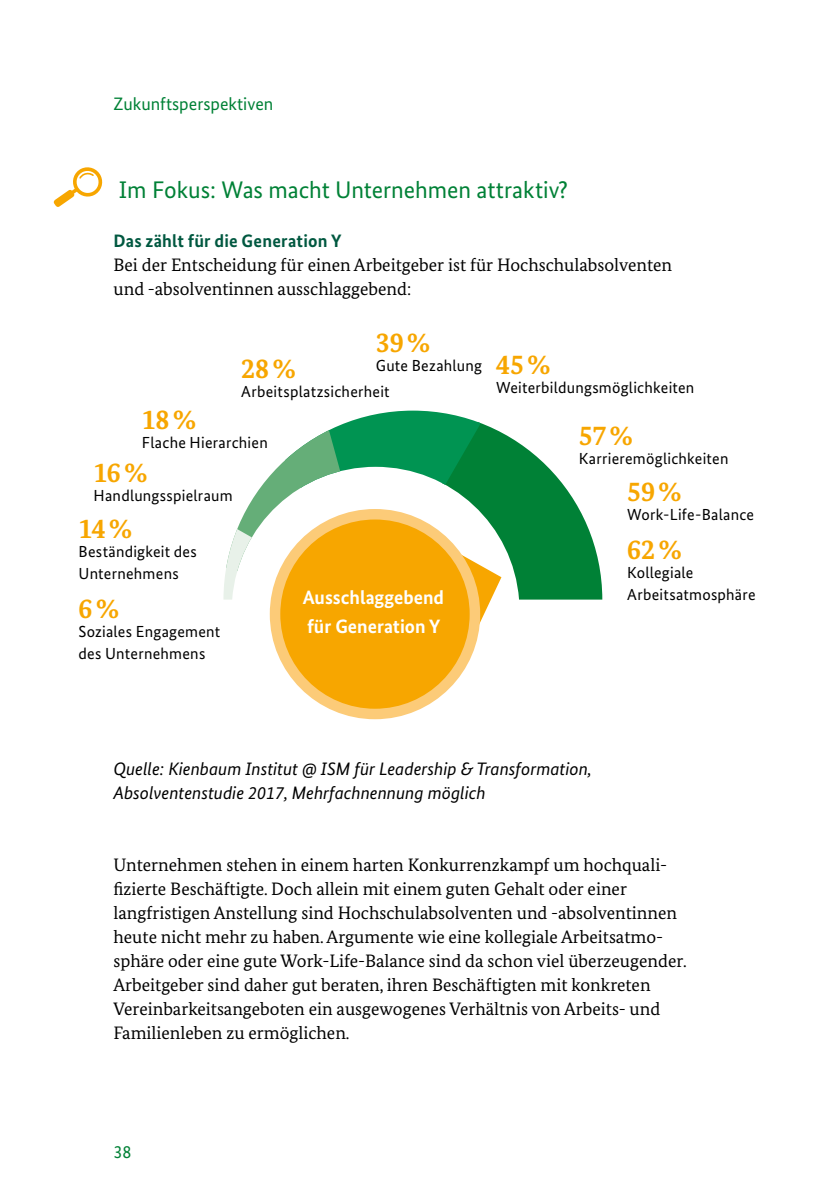
<style>
.page{position:relative;width:840px;height:1191px;background:#fff}
.page>*{position:absolute;margin:0;border:0;box-sizing:border-box;transform-origin:0 0}
.t1{font:700 28px "Bundes Serif";letter-spacing:-.005em;color:#f7a600}
.C-03-H3-HL_3_ohne_A{font:24px "Bundes Sans";letter-spacing:-.005em;color:#008136}
.t2{font:700 19.4px/29px "Bundes Sans";color:#fff}
.D-01_2-P-Fließtext_o{font:18px/24px "Bundes Serif";color:#000}
.Quelle_neu_groß{font:italic 18px/24px "Bundes Sans";color:#000}
.C-04-H4-HL_4_AS_vor{font:700 18px "Bundes Sans";letter-spacing:.01em;color:#005840}
.t3{font:18px "Bundes Sans";color:#008136}
.t4{font:16px/22px "Bundes Sans";letter-spacing:.015em;color:#000}
</style>
<div class="page">
<svg style="left:53px;top:167px;width:50px;height:40px"></svg>
<svg style="left:478px;top:599px;width:13px;height:36px"></svg>
<svg style="left:381px;top:410px;width:221px;height:189px"></svg>
<svg style="left:223px;top:413px;width:158px;height:186px"></svg>
<div style="left:269px;top:509px;width:211px;height:210px;background:#fccb78;border-radius:50%"></div>
<div style="left:280px;top:519px;width:189px;height:189px;background:#f7a600;border-radius:50%"></div>
<p class="t3" style="left:113px;top:93px;width:161px">Zukunftsperspektiven</p>
<h3 class="C-03-H3-HL_3_ohne_A" style="left:119px;top:176px;width:450px">Im Fokus: Was macht Unternehmen attraktiv?</h3>
<h4 class="C-04-H4-HL_4_AS_vor" style="left:113px;top:229px;width:229px">Das zählt für die Generation Y</h4>
<p class="D-01_2-P-Fließtext_o" style="left:113px;top:252px;width:560px">Bei der Entscheidung für einen Arbeitgeber ist für Hochschulabsolventen und -absolventinnen ausschlaggebend:</p>
<p class="t1" style="left:375px;top:325px;width:56px">39%</p>
<p class="t1" style="left:241px;top:351px;width:56px">28%</p>
<p class="t4" style="left:375px;top:354px;width:108px">Gute Bezahlung</p>
<p class="t1" style="left:142px;top:402px;width:56px">18%</p>
<p class="t4" style="left:241px;top:380px;width:150px">Arbeitsplatzsicherheit</p>
<p class="t4" style="left:142px;top:432px;width:127px">Flache Hierarchien</p>
<p class="t1" style="left:94px;top:455px;width:55px">16%</p>
<p class="t4" style="left:94px;top:484px;width:140px">Handlungsspielraum</p>
<p class="t1" style="left:78px;top:511px;width:55px">14%</p>
<p class="t4" style="left:78px;top:540px;width:120px">Beständigkeit des<br>Unternehmens</p>
<p class="t1" style="left:78px;top:591px;width:42px">6%</p>
<p class="t4" style="left:78px;top:620px;width:143px">Soziales Engagement des Unternehmens</p>
<p class="t2" style="left:302px;top:582px;width:143px">Ausschlaggebend für Generation Y</p>
<p class="t1" style="left:495px;top:347px;width:56px">45%</p>
<p class="t4" style="left:495px;top:376px;width:200px">Weiterbildungsmöglichkeiten</p>
<p class="t1" style="left:578px;top:418px;width:55px">57%</p>
<p class="t4" style="left:578px;top:448px;width:151px">Karrieremöglichkeiten</p>
<p class="t1" style="left:626px;top:474px;width:56px">59%</p>
<p class="t4" style="left:626px;top:503px;width:128px">Work-Life-Balance</p>
<p class="t1" style="left:626px;top:532px;width:56px">62%</p>
<p class="t4" style="left:626px;top:561px;width:130px">Kollegiale<br>Arbeitsatmosphäre</p>
<p class="Quelle_neu_groß" style="left:113px;top:756px;width:479px">Quelle: Kienbaum Institut @ ISM für Leadership &amp; Transformation,<br>Absolventenstudie 2017, Mehrfachnennung möglich</p>
<p class="D-01_2-P-Fließtext_o" style="left:113px;top:852px;width:574px">Unternehmen stehen in einem harten Konkurrenzkampf um hochquali&shy;fizierte Beschäftigte. Doch allein mit einem guten Gehalt oder einer langfristigen Anstellung sind Hochschulabsolventen und -absolventinnen heute nicht mehr zu haben. Argumente wie eine kollegiale Arbeitsatmo&shy;sphäre oder eine gute Work--Life-Balance sind da schon viel überzeugender.<br>Arbeitgeber sind daher gut beraten, ihren Beschäftigten mit konkreten Vereinbarkeitsangeboten ein ausgewogenes Verhältnis von Arbeits- und Familienleben zu ermöglichen.</p>
<p class="t3" style="left:113px;top:1141px;width:19px">38</p>
</div>
